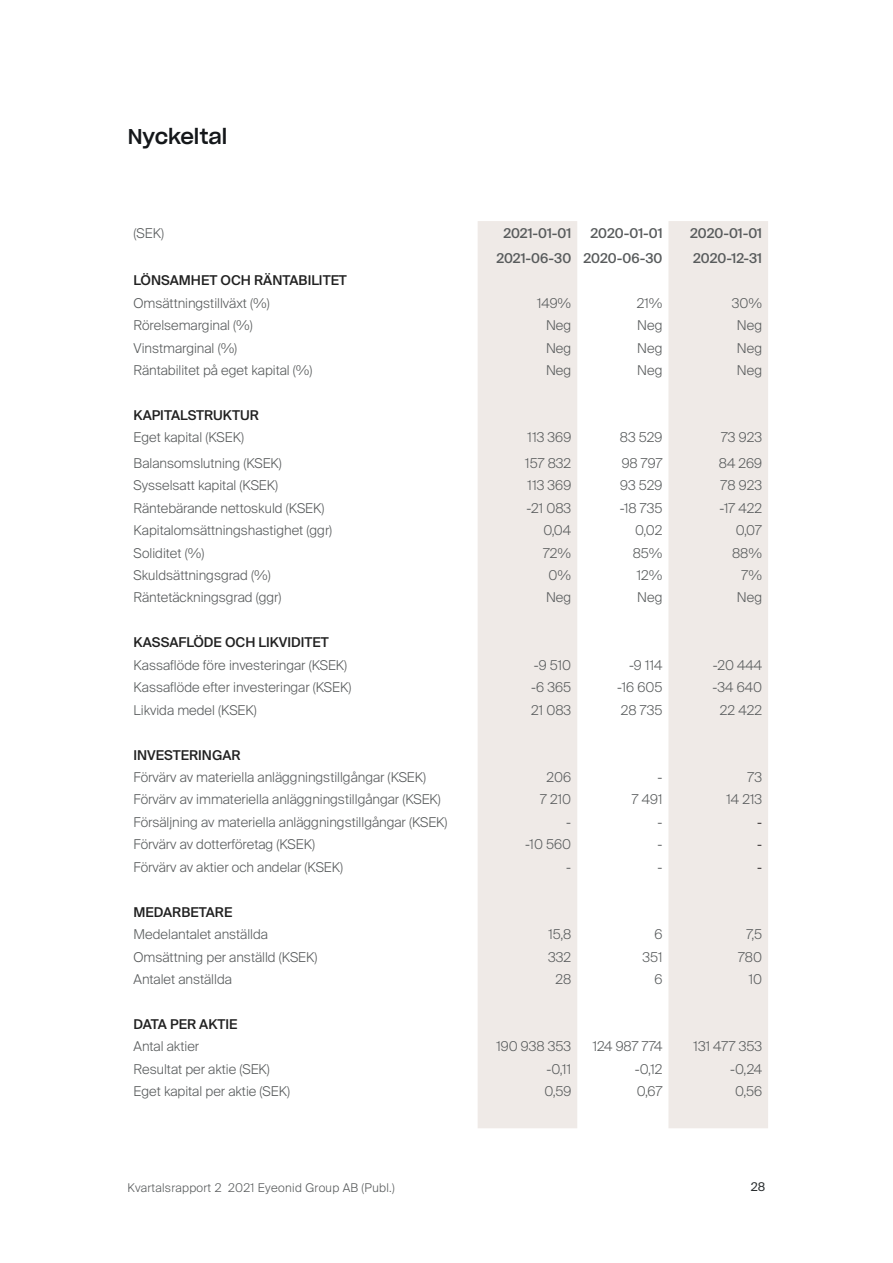
<style>
.page{position:relative;width:893px;height:1263px;background:#fff}
.page>*{position:absolute;margin:0;border:0;box-sizing:border-box;transform-origin:0 0}
.t1{font:21px "Sharp Grotesk Medium 20";color:#14171a}
.t2{font:300 13.5px "Suisse Intl";color:#585b5c}
.t3{font:500 13.5px "Suisse Intl";color:#212121}
.t4{font:500 13.5px "Suisse Intl";color:#585b5c}
.t5{font:300 13.5px "Suisse Intl";color:#231f20}
.t6{font:300 12px "Suisse Intl";letter-spacing:.025em;color:#585b5c}
.t7{font:12px "Suisse Intl";color:#2a2e30}
</style>
<div class="page">
<div style="left:478px;top:221px;width:99px;height:907px;background:#efeae7"></div>
<div style="left:668px;top:221px;width:100px;height:907px;background:#efeae7"></div>
<p class="t1" style="left:128px;top:119px;width:101px">Nyckeltal</p>
<p class="t2" style="left:134px;top:225px;width:32px">(SEK)</p>
<p class="t4" style="left:503px;top:225px;width:69px">2021-01-01</p>
<p class="t4" style="left:590px;top:225px;width:73px">2020-01-01</p>
<p class="t4" style="left:690px;top:225px;width:73px">2020-01-01</p>
<p class="t4" style="left:496px;top:250px;width:76px">2021-06-30</p>
<p class="t4" style="left:583px;top:250px;width:80px">2020-06-30</p>
<p class="t4" style="left:693px;top:250px;width:70px">2020-12-31</p>
<p class="t3" style="left:134px;top:273px;width:215px">LÖNSAMHET OCH RÄNTABILITET</p>
<p class="t2" style="left:134px;top:295px;width:138px">Omsättningstillväxt (%)</p>
<p class="t2" style="left:537px;top:295px;width:36px">149%</p>
<p class="t2" style="left:637px;top:295px;width:27px">21%</p>
<p class="t2" style="left:732px;top:295px;width:32px">30%</p>
<p class="t2" style="left:134px;top:318px;width:121px">Rörelsemarginal (%)</p>
<p class="t2" style="left:546px;top:318px;width:27px">Neg</p>
<p class="t2" style="left:637px;top:318px;width:27px">Neg</p>
<p class="t2" style="left:737px;top:318px;width:27px">Neg</p>
<p class="t2" style="left:134px;top:340px;width:105px">Vinstmarginal (%)</p>
<p class="t2" style="left:546px;top:340px;width:27px">Neg</p>
<p class="t2" style="left:637px;top:340px;width:27px">Neg</p>
<p class="t2" style="left:737px;top:340px;width:27px">Neg</p>
<p class="t2" style="left:134px;top:362px;width:180px">Räntabilitet på eget kapital (%)</p>
<p class="t2" style="left:546px;top:362px;width:27px">Neg</p>
<p class="t2" style="left:637px;top:362px;width:27px">Neg</p>
<p class="t2" style="left:737px;top:362px;width:27px">Neg</p>
<p class="t3" style="left:134px;top:407px;width:127px">KAPITALSTRUKTUR</p>
<p class="t2" style="left:134px;top:430px;width:112px">Eget kapital (KSEK)</p>
<p class="t2" style="left:527px;top:430px;width:45px">113 369</p>
<p class="t2" style="left:620px;top:430px;width:44px">83 529</p>
<p class="t2" style="left:721px;top:430px;width:42px">73 923</p>
<p class="t2" style="left:134px;top:455px;width:150px">Balansomslutning (KSEK)</p>
<p class="t2" style="left:525px;top:455px;width:47px">157 832</p>
<p class="t2" style="left:622px;top:455px;width:42px">98 797</p>
<p class="t2" style="left:719px;top:455px;width:45px">84 269</p>
<p class="t2" style="left:134px;top:478px;width:146px">Sysselsatt kapital (KSEK)</p>
<p class="t2" style="left:527px;top:478px;width:45px">113 369</p>
<p class="t2" style="left:620px;top:478px;width:44px">93 529</p>
<p class="t2" style="left:721px;top:478px;width:43px">78 923</p>
<p class="t2" style="left:134px;top:500px;width:192px">Räntebärande nettoskuld (KSEK)</p>
<p class="t2" style="left:526px;top:500px;width:46px">-21 083</p>
<p class="t2" style="left:620px;top:500px;width:44px">-18 735</p>
<p class="t2" style="left:719px;top:500px;width:44px">-17 422</p>
<p class="t2" style="left:134px;top:522px;width:200px">Kapitalomsättningshastighet (ggr)</p>
<p class="t2" style="left:543px;top:522px;width:29px">0,04</p>
<p class="t2" style="left:635px;top:522px;width:29px">0,02</p>
<p class="t2" style="left:736px;top:522px;width:28px">0,07</p>
<p class="t2" style="left:134px;top:545px;width:72px">Soliditet (%)</p>
<p class="t2" style="left:543px;top:545px;width:30px">72%</p>
<p class="t2" style="left:633px;top:545px;width:31px">85%</p>
<p class="t2" style="left:732px;top:545px;width:31px">88%</p>
<p class="t2" style="left:134px;top:567px;width:139px">Skuldsättningsgrad (%)</p>
<p class="t2" style="left:549px;top:567px;width:24px">0%</p>
<p class="t2" style="left:637px;top:567px;width:27px">12%</p>
<p class="t2" style="left:742px;top:567px;width:22px">7%</p>
<p class="t2" style="left:134px;top:590px;width:149px">Räntetäckningsgrad (ggr)</p>
<p class="t2" style="left:546px;top:590px;width:27px">Neg</p>
<p class="t2" style="left:637px;top:590px;width:27px">Neg</p>
<p class="t2" style="left:737px;top:590px;width:27px">Neg</p>
<p class="t3" style="left:134px;top:635px;width:197px">KASSAFLÖDE OCH LIKVIDITET</p>
<p class="t2" style="left:134px;top:657px;width:215px">Kassaflöde före investeringar (KSEK)</p>
<p class="t2" style="left:534px;top:657px;width:39px">-9 510</p>
<p class="t2" style="left:629px;top:657px;width:35px">-9 114</p>
<p class="t2" style="left:713px;top:657px;width:51px">-20 444</p>
<p class="t2" style="left:134px;top:680px;width:219px">Kassaflöde efter investeringar (KSEK)</p>
<p class="t2" style="left:531px;top:680px;width:42px">-6 365</p>
<p class="t2" style="left:617px;top:680px;width:47px">-16 605</p>
<p class="t2" style="left:713px;top:680px;width:51px">-34 640</p>
<p class="t2" style="left:134px;top:702px;width:125px">Likvida medel (KSEK)</p>
<p class="t2" style="left:531px;top:702px;width:42px">21 083</p>
<p class="t2" style="left:621px;top:702px;width:43px">28 735</p>
<p class="t2" style="left:720px;top:702px;width:44px">22 422</p>
<p class="t3" style="left:134px;top:747px;width:109px">INVESTERINGAR</p>
<p class="t2" style="left:134px;top:769px;width:294px">Förvärv av materiella anläggningstillgångar (KSEK)</p>
<p class="t2" style="left:546px;top:769px;width:26px">206</p>
<p class="t2" style="left:657px;top:769px;width:6px">-</p>
<p class="t2" style="left:748px;top:769px;width:16px">73</p>
<p class="t2" style="left:134px;top:792px;width:309px">Förvärv av immateriella anläggningstillgångar (KSEK)</p>
<p class="t2" style="left:540px;top:792px;width:33px">7 210</p>
<p class="t2" style="left:632px;top:792px;width:32px">7 491</p>
<p class="t2" style="left:726px;top:792px;width:37px">14 213</p>
<p class="t2" style="left:134px;top:814px;width:316px">Försäljning av materiella anläggningstillgångar (KSEK)</p>
<p class="t2" style="left:566px;top:814px;width:6px">-</p>
<p class="t2" style="left:657px;top:814px;width:6px">-</p>
<p class="t5" style="left:757px;top:814px;width:6px">-</p>
<p class="t2" style="left:134px;top:837px;width:183px">Förvärv av dotterföretag (KSEK)</p>
<p class="t2" style="left:525px;top:837px;width:48px">-10 560</p>
<p class="t2" style="left:657px;top:837px;width:6px">-</p>
<p class="t5" style="left:757px;top:837px;width:6px">-</p>
<p class="t2" style="left:134px;top:859px;width:211px">Förvärv av aktier och andelar (KSEK)</p>
<p class="t2" style="left:566px;top:859px;width:6px">-</p>
<p class="t2" style="left:657px;top:859px;width:6px">-</p>
<p class="t5" style="left:757px;top:859px;width:6px">-</p>
<p class="t3" style="left:134px;top:904px;width:100px">MEDARBETARE</p>
<p class="t2" style="left:134px;top:927px;width:136px">Medelantalet anställda</p>
<p class="t2" style="left:548px;top:927px;width:24px">15,8</p>
<p class="t2" style="left:654px;top:927px;width:10px">6</p>
<p class="t2" style="left:746px;top:927px;width:17px">7,5</p>
<p class="t2" style="left:134px;top:949px;width:185px">Omsättning per anställd (KSEK)</p>
<p class="t2" style="left:548px;top:949px;width:25px">332</p>
<p class="t2" style="left:642px;top:949px;width:22px">351</p>
<p class="t2" style="left:738px;top:949px;width:25px">780</p>
<p class="t2" style="left:134px;top:971px;width:100px">Antalet anställda</p>
<p class="t2" style="left:555px;top:971px;width:17px">28</p>
<p class="t2" style="left:654px;top:971px;width:10px">6</p>
<p class="t2" style="left:749px;top:971px;width:15px">10</p>
<p class="t3" style="left:134px;top:1016px;width:105px">DATA PER AKTIE</p>
<p class="t2" style="left:134px;top:1039px;width:67px">Antal aktier</p>
<p class="t2" style="left:496px;top:1039px;width:76px">190 938 353</p>
<p class="t2" style="left:593px;top:1039px;width:71px">124 987 774</p>
<p class="t2" style="left:694px;top:1039px;width:70px">131 477 353</p>
<p class="t2" style="left:134px;top:1061px;width:138px">Resultat per aktie (SEK)</p>
<p class="t2" style="left:547px;top:1061px;width:26px">-0,11</p>
<p class="t2" style="left:635px;top:1061px;width:29px">-0,12</p>
<p class="t2" style="left:730px;top:1061px;width:33px">-0,24</p>
<p class="t2" style="left:134px;top:1084px;width:158px">Eget kapital per aktie (SEK)</p>
<p class="t2" style="left:544px;top:1084px;width:28px">0,59</p>
<p class="t2" style="left:637px;top:1084px;width:27px">0,67</p>
<p class="t2" style="left:735px;top:1084px;width:29px">0,56</p>
<p class="t6" style="left:128px;top:1180px;width:269px">Kvartalsrapport 2 2021 Eyeonid Group AB (Publ.)</p>
<p class="t7" style="left:751px;top:1180px;width:16px">28</p>
</div>
